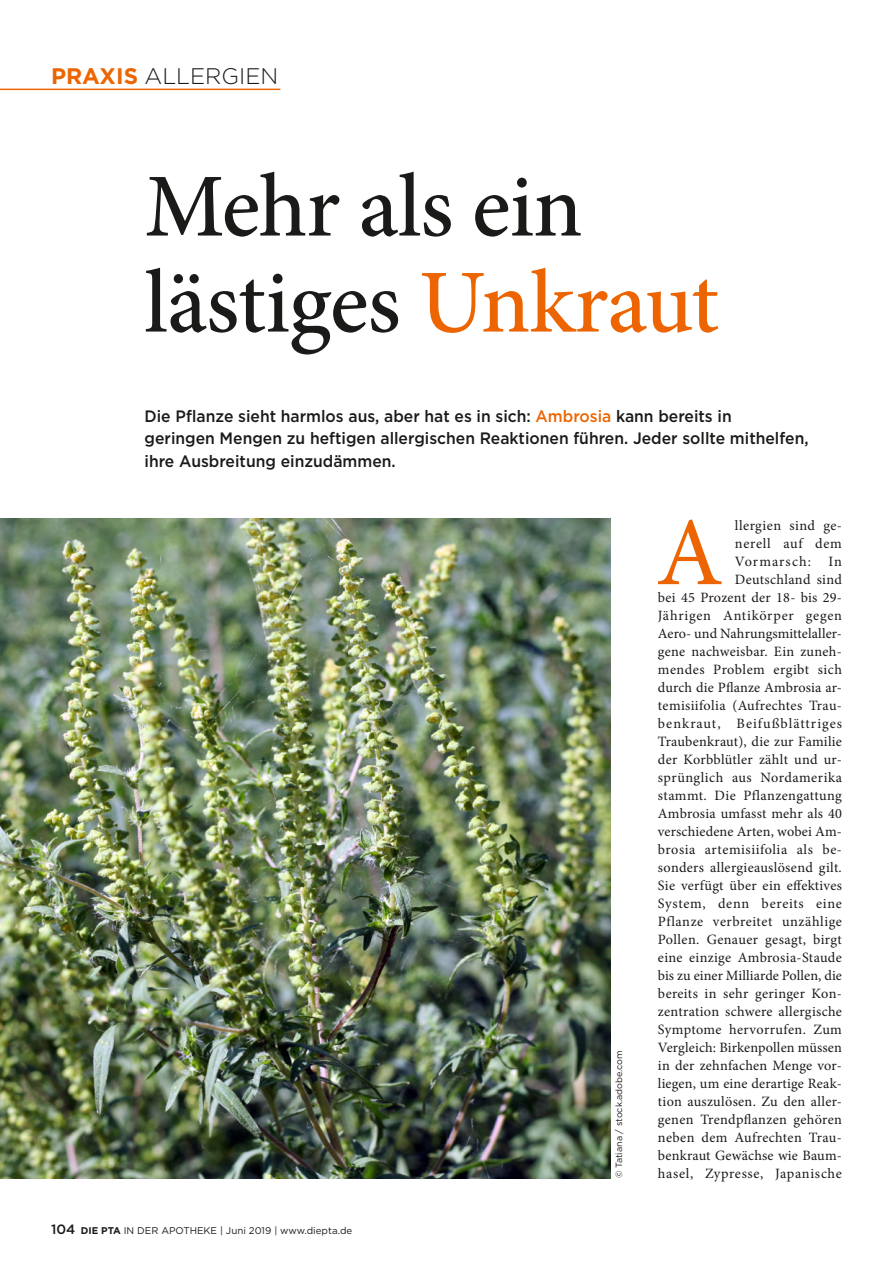
<style>
.page{position:relative;width:893px;height:1263px;background:#fff}
.page>*{position:absolute;margin:0;border:0;box-sizing:border-box;transform-origin:0 0}
.Intitial{font:97.35px "Minion Pro";color:#ec6502}
.t1{font:500 90px/96px "Minion Pro";letter-spacing:-.01em;color:#1a1a18}
.Rubrik_Thema{font:300 22.5px "Gotham";color:#1a1a18}
.t2{font:500 16.5px/22.5px "Gotham";color:#1a1a18;scale:.95 1}
.Intitial-2{font:14.25px/18px "Minion Pro";letter-spacing:.02em;color:#1a1a18;text-align:right}
.t3{font:9.75px "Gotham";color:#1a1a18}
.Bildquelle{font:9px "Gotham";color:#1a1a18}
.s1{font-weight:700;color:#ec6502}
.s2{color:#ec6502}
.s3{font-weight:500;font-size:13.5px}
.s4{font-weight:700}
</style>
<div class="page">
<hr style="left:0;top:89px;width:280px;height:1px;background:#ec6502">
<img style="left:0;top:518px;width:611px;height:660px">
<p class="Rubrik_Thema" style="left:51px;top:62px;width:229px"><span class="s1">PRAXIS</span> ALLERGIEN</p>
<p class="t1" style="left:145px;top:159px;width:576px">Mehr als ein lästiges <span class="s2">Unkraut</span></p>
<p class="t2" style="left:145px;top:404px;width:700px">Die Pflanze sieht harmlos aus, aber hat es in sich: <span class="s2">Ambrosia</span> kann bereits in<br>geringen Mengen zu heftigen allergischen Reaktionen führen. Jeder sollte mithelfen, ihre Ausbreitung einzudämmen.</p>
<p class="t3" style="left:51px;top:1224px;width:303px"><span class="s3">104</span> <span class="s4">DIE PTA</span> IN DER APOTHEKE | Juni 2019 | www.diepta.de</p>
<p class="Bildquelle" style="left:613px;top:1178px;width:129px;rotate:-90deg">© Tatiana / stock.adobe.com</p>
<p class="Intitial" style="left:656px;top:488px;width:69px">A</p>
<p class="Intitial-2" style="left:658px;top:517px;width:186px">llergien sind ge-<br>nerell auf dem<br>Vormarsch: In<br>Deutschland sind<br>bei 45 Prozent der 18- bis 29-<br>Jährigen Antikörper gegen<br>Aero- und Nahrungsmittelaller&shy;gene nachweisbar. Ein zuneh&shy;mendes Problem ergibt sich durch die Pflanze Ambrosia ar&shy;temisiifolia (Aufrechtes Trau&shy;benkraut, Beifußblättriges<br>Traubenkraut), die zur Familie der Korbblütler zählt und ur&shy;sprünglich aus Nordamerika stammt. Die Pflanzengattung<br>Ambrosia umfasst mehr als 40 verschiedene Arten, wobei Am&shy;brosia artemisiifolia als be&shy;sonders allergieauslösend gilt.<br>Sie verfügt über ein effektives<br>System, denn bereits eine<br>Pflanze verbreitet unzählige<br>Pollen. Genauer gesagt, birgt eine einzige Ambrosia-Staude bis zu einer Milliarde Pollen, die bereits in sehr geringer Kon&shy;zentration schwere allergische<br>Symptome hervorrufen. Zum<br>Vergleich: Birkenpollen müssen in der zehnfachen Menge vor&shy;liegen, um eine derartige Reak&shy;tion auszulösen. Zu den aller&shy;genen Trendpflanzen gehören neben dem Aufrechten Trau&shy;benkraut Gewächse wie Baum&shy;hasel, Zypresse, Japanische</p>
</div>
